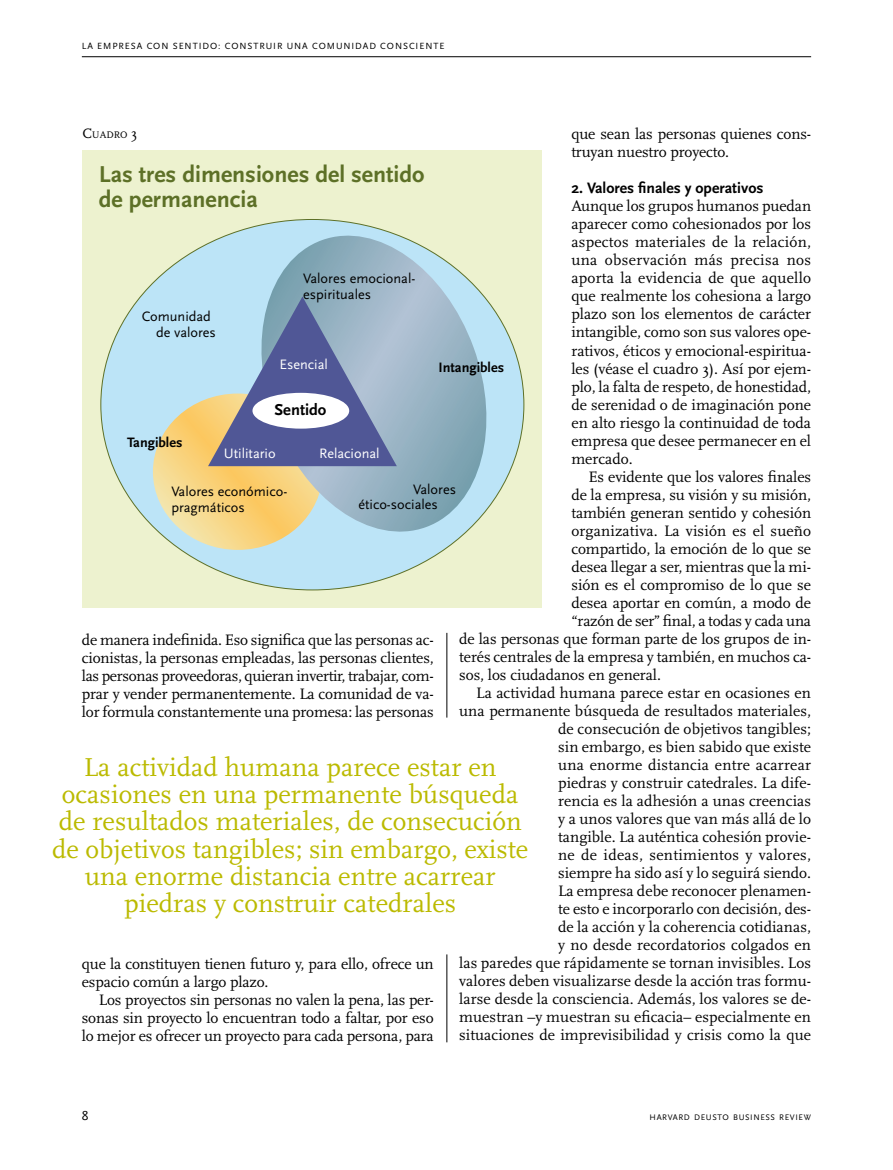
<style>
.page{position:relative;width:893px;height:1170px;background:#fff}
.page>*{position:absolute;margin:0;border:0;box-sizing:border-box;transform-origin:0 0}
.t1{font:27px/27px "Scala";color:#bbba00;text-align:center}
.t2{font:700 24px/24px "Scala Sans";color:#5d7027}
.t3{font:700 16.5px "Scala Sans";color:#000}
.t4{font:15.75px/18px "Scala";color:#000;text-align:justify}
.t5{font:15.75px "Scala";letter-spacing:.02em;color:#000}
.t6{font:700 15.75px "Scala Sans";color:#000}
.t7{font:14.25px/15.8px "Scala Sans";color:#000}
.t8{font:14.25px "Scala Sans";color:#fff}
.t9{font:700 14.25px "Scala Sans";color:#000}
.t10{font:13.5px "Scala Sans";color:#000}
.t11{font:10.05px "Scala";color:#000}
.t12{font:9.3px "Scala Sans";letter-spacing:.1em;color:#000}
.t13{font:8.4px "Scala Sans";letter-spacing:.07em;color:#000}
.s1{font-size:14.25px}
</style>
<div class="page">
<hr style="left:82px;top:56px;width:729px;height:1px;background:#000">
<hr style="left:446px;top:632px;width:1px;height:85px;background:#000">
<div style="left:82px;top:150px;width:460px;height:457px;background:#edf2cf"></div>
<div style="left:101px;top:219px;width:423px;height:371px;background:#bce4f7;border-radius:50%"></div>
<svg style="left:153px;top:393px;width:170px;height:157px;background:#f7d583"></svg>
<svg style="left:246px;top:220px;width:256px;height:327px"></svg>
<svg style="left:208px;top:296px;width:189px;height:170px"></svg>
<div style="left:252px;top:393px;width:97px;height:35px;background:#fff;border-radius:50%"></div>
<hr style="left:446px;top:954px;width:1px;height:88px;background:#000">
<p class="t12" style="left:82px;top:42px;width:364px">LA EMPRESA CON SENTIDO: CONSTRUIR UNA COMUNIDAD CONSCIENTE</p>
<p class="t4" style="left:571px;top:126px;width:241px">que sean las personas quienes cons&shy;truyan nuestro proyecto.</p>
<p class="t6" style="left:571px;top:182px;width:194px">2. Valores finales y operativos</p>
<p class="t4" style="left:571px;top:198px;width:241px">Aunque los grupos humanos puedan aparecer como cohesionados por los aspectos materiales de la relación, una observación más precisa nos aporta la evidencia de que aquello que realmente los cohesiona a largo plazo son los elementos de carácter intangible, como son sus valores ope&shy;rativos, éticos y emocional-espiritua&shy;les (véase el cuadro 3). Así por ejem&shy;plo, la falta de respeto, de honestidad, de serenidad o de imaginación pone en alto riesgo la continuidad de toda empresa que desee permanecer en el mercado.</p>
<p class="t4" style="left:588px;top:468px;width:224px">Es evidente que los valores finales</p>
<p class="t4" style="left:571px;top:486px;width:241px">de la empresa, su visión y su misión,</p>
<p class="t4" style="left:571px;top:504px;width:241px">también generan sentido y cohesión</p>
<p class="t4" style="left:571px;top:522px;width:241px">organizativa. La visión es el sueño</p>
<p class="t4" style="left:571px;top:540px;width:241px">compartido, la emoción de lo que se</p>
<p class="t4" style="left:571px;top:558px;width:241px">desea llegar a ser, mientras que la mi-</p>
<p class="t4" style="left:571px;top:576px;width:241px">sión es el compromiso de lo que se</p>
<p class="t4" style="left:571px;top:594px;width:241px">desea aportar en común, a modo de</p>
<p class="t4" style="left:571px;top:612px;width:241px">“razón de ser” final, a todas y cada una</p>
<p class="t4" style="left:459px;top:630px;width:353px">de las personas que forman parte de los grupos de in-</p>
<p class="t4" style="left:459px;top:648px;width:353px">terés centrales de la empresa y también, en muchos ca-</p>
<p class="t4" style="left:459px;top:666px;width:203px">sos, los ciudadanos en general.</p>
<p class="t4" style="left:476px;top:684px;width:336px">La actividad humana parece estar en ocasiones en</p>
<p class="t4" style="left:459px;top:702px;width:353px">una permanente búsqueda de resultados materiales,</p>
<p class="t4" style="left:558px;top:720px;width:254px">de consecución de objetivos tangibles;</p>
<p class="t4" style="left:558px;top:738px;width:254px">sin embargo, es bien sabido que existe</p>
<p class="t4" style="left:558px;top:756px;width:254px">una enorme distancia entre acarrear</p>
<p class="t4" style="left:558px;top:774px;width:254px">piedras y construir catedrales. La dife-</p>
<p class="t4" style="left:558px;top:792px;width:255px">rencia es la adhesión a unas creencias</p>
<p class="t4" style="left:558px;top:810px;width:255px">y a unos valores que van más allá de lo</p>
<p class="t4" style="left:558px;top:828px;width:254px">tangible. La auténtica cohesión provie-</p>
<p class="t5" style="left:558px;top:847px;width:254px">ne de ideas, sentimientos y valores,</p>
<p class="t4" style="left:558px;top:864px;width:254px">siempre ha sido así y lo seguirá siendo.</p>
<p class="t4" style="left:558px;top:882px;width:254px">La empresa debe reconocer plenamen-</p>
<p class="t4" style="left:558px;top:900px;width:254px">te esto e incorporarlo con decisión, des-</p>
<p class="t4" style="left:558px;top:918px;width:254px">de la acción y la coherencia cotidianas,</p>
<p class="t4" style="left:558px;top:936px;width:254px">y no desde recordatorios colgados en</p>
<p class="t4" style="left:459px;top:954px;width:353px">las paredes que rápidamente se tornan invisibles. Los</p>
<p class="t4" style="left:459px;top:972px;width:353px">valores deben visualizarse desde la acción tras formu-</p>
<p class="t4" style="left:459px;top:990px;width:353px">larse desde la consciencia. Además, los valores se de-</p>
<p class="t4" style="left:459px;top:1008px;width:353px">muestran –y muestran su eficacia– especialmente en</p>
<p class="t4" style="left:459px;top:1026px;width:353px">situaciones de imprevisibilidad y crisis como la que</p>
<p class="t11" style="left:82px;top:130px;width:57px"><span class="s1">C</span>UADRO <span class="s1">3</span></p>
<h2 class="t2" style="left:99px;top:164px;width:327px">Las tres dimensiones del sentido de permanencia</h2>
<p class="t7" style="left:303px;top:271px;width:114px">Valores emocional&shy;espirituales</p>
<p class="t7" style="left:156px;top:309px;width:61px;text-indent:-14px">Comunidad de valores</p>
<p class="t8" style="left:279px;top:358px;width:50px">Esencial</p>
<p class="t9" style="left:438px;top:362px;width:67px">Intangibles</p>
<p class="t3" style="left:274px;top:403px;width:53px">Sentido</p>
<p class="t9" style="left:127px;top:436px;width:57px">Tangibles</p>
<p class="t7" style="left:171px;top:484px;width:117px">Valores económico&shy;pragmáticos</p>
<p class="t8" style="left:224px;top:447px;width:53px">Utilitario</p>
<p class="t8" style="left:319px;top:447px;width:62px">Relacional</p>
<p class="t7" style="left:358px;top:481px;width:99px;text-indent:55px">Valores ético-sociales</p>
<p class="t4" style="left:82px;top:631px;width:353px">de manera indefinida. Eso significa que las personas ac&shy;cionistas, la personas empleadas, las personas clientes, las personas proveedoras, quieran invertir, trabajar, com&shy;prar y vender permanentemente. La comunidad de va&shy;lor formula constantemente una promesa: las personas</p>
<h1 class="t1" style="left:52px;top:755px;width:478px">La actividad humana parece estar en ocasiones en una permanente búsqueda de resultados materiales, de consecución de objetivos tangibles; sin embargo, existe una enorme distancia entre acarrear piedras y construir catedrales</h1>
<p class="t4" style="left:82px;top:955px;width:353px">que la constituyen tienen futuro y, para ello, ofrece un espacio común a largo plazo.</p>
<p class="t4" style="left:82px;top:991px;width:353px;text-indent:17px">Los proyectos sin personas no valen la pena, las per&shy;sonas sin proyecto lo encuentran todo a faltar, por eso lo mejor es ofrecer un proyecto para cada persona, para</p>
<p class="t10" style="left:82px;top:1109px;width:8px">8</p>
<p class="t13" style="left:650px;top:1113px;width:163px">HARVARD DEUSTO BUSINESS REVIEW</p>
</div>
